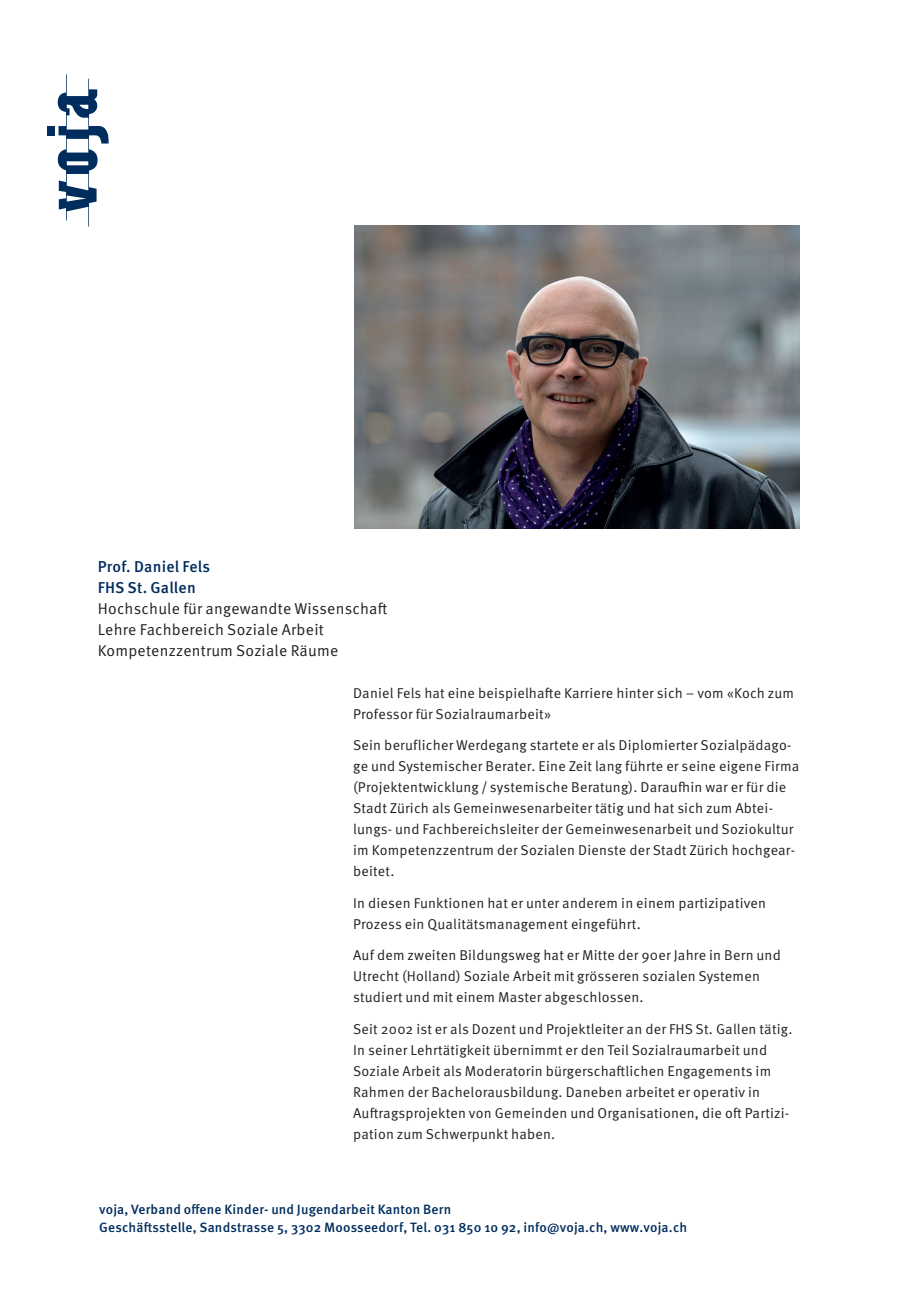
<style>
.page{position:relative;width:919px;height:1289px;background:#fff}
.page>*{position:absolute;margin:0;border:0;box-sizing:border-box;transform-origin:0 0}
.t1{font:15.75px/21px "Meta OT Norm";letter-spacing:.015em;color:#231f20}
.t2{font:500 15.75px/21px "Meta OT";letter-spacing:.015em;color:#002d5e}
.t3{font:14.25px/21px "Meta OT Norm";letter-spacing:.015em;color:#231f20}
.t4{font:500 13.5px/18px "Meta OT";letter-spacing:.015em;color:#002d5e}
</style>
<div class="page">
<img style="left:354px;top:225px;width:445px;height:303px">
<div style="left:47px;top:126px;width:8px;height:9px;background:#002d5e"></div>
<svg style="left:58px;top:74px;width:51px;height:152px"></svg>
<p class="t2" style="left:98px;top:556px;width:114px">Prof. Daniel Fels<br>FHS St. Gallen</p>
<p class="t1" style="left:98px;top:597px;width:291px">Hochschule für angewandte Wissenschaft<br>Lehre Fachbereich Soziale Arbeit<br>Kompetenzzentrum Soziale Räume</p>
<p class="t3" style="left:353px;top:682px;width:442px">Daniel Fels hat eine beispielhafte Karriere hinter sich – vom «Koch zum<br>Professor für Sozialraumarbeit»</p>
<p class="t3" style="left:353px;top:735px;width:447px">Sein beruflicher Werdegang startete er als Diplomierter Sozialpädago&shy;ge und Systemischer Berater. Eine Zeit lang führte er seine eigene Firma (Projektentwicklung / systemische Beratung). Daraufhin war er für die Stadt Zürich als Gemeinwesenarbeiter tätig und hat sich zum Abtei&shy;lungs- und Fachbereichsleiter der Gemeinwesenarbeit und Soziokultur im Kompetenzzentrum der Sozialen Dienste der Stadt Zürich hochgear&shy;beitet.</p>
<p class="t3" style="left:353px;top:892px;width:414px">In diesen Funktionen hat er unter anderem in einem partizipativen<br>Prozess ein Qualitätsmanagement eingeführt.</p>
<p class="t3" style="left:353px;top:945px;width:429px">Auf dem zweiten Bildungsweg hat er Mitte der 90er Jahre in Bern und<br>Utrecht (Holland) Soziale Arbeit mit grösseren sozialen Systemen studiert und mit einem Master abgeschlossen.</p>
<p class="t3" style="left:353px;top:1018px;width:441px">Seit 2002 ist er als Dozent und Projektleiter an der FHS St. Gallen tätig.<br>In seiner Lehrtätigkeit übernimmt er den Teil Sozialraumarbeit und Soziale Arbeit als Moderatorin bürgerschaftlichen Engagements im Rahmen der Bachelorausbildung. Daneben arbeitet er operativ in Auftragsprojekten von Gemeinden und Organisationen, die oft Partizi&shy;pation zum Schwerpunkt haben.</p>
<p class="t4" style="left:99px;top:1200px;width:589px">voja, Verband offene Kinder- und Jugendarbeit Kanton Bern<br>Geschäftsstelle, Sandstrasse 5, 3302 Moosseedorf, Tel. 031 850 10 92, info@voja.ch, www.voja.ch</p>
</div>
